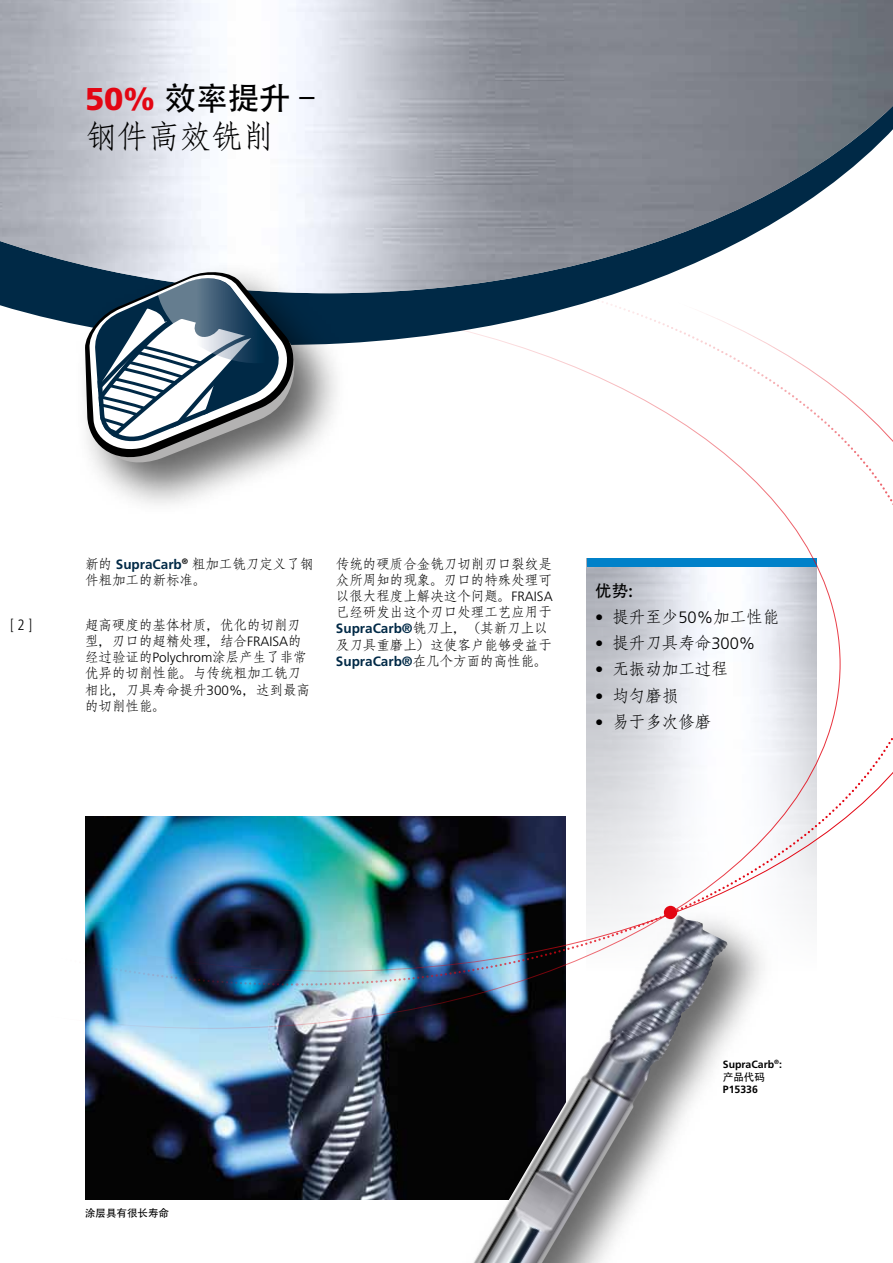
<style>
.page{position:relative;width:893px;height:1263px;background:#fff}
.page>*{position:absolute;margin:0;border:0;box-sizing:border-box;transform-origin:0 0}
.t1{font:31.5px "Adobe Heiti Std";color:#000}
.t2{font:31.5px "Adobe Fangsong Std";color:#000}
.t3{font:16.5px "Adobe Fangsong Std";color:#000}
.t4{font:16.5px "Adobe Heiti Std";color:#000}
.t5{font:300 condensed 15px "Frutiger LT Std";color:#000}
.t6{font:13.5px/16.2px "Adobe Fangsong Std";color:#000}
.t7{font:700 13.5px "Frutiger LT Std";color:#002946}
.t8{font:700 10.5px "Frutiger LT Std";color:#000}
.t9{font:10.5px "Adobe Heiti Std";color:#000}
.s1{font-family:"Frutiger LT Std";font-weight:900;color:#e30613}
.s2{font-family:"Frutiger LT Std";font-weight:700;color:#002946}
.s3{font-family:"Frutiger LT Std";font-weight:300}
.s4{font-family:"Adobe Fangsong Std";font-weight:400;color:#000}
</style>
<div class="page">
<img style="left:85px;top:1029px;width:367px;height:170px">
<svg style="left:85px;top:362px;width:755px;height:667px"></svg>
<svg style="left:0;top:293px;width:799px;height:69px"></svg>
<img style="left:0;top:0;width:893px;height:293px">
<div style="left:452px;top:906px;width:326px;height:357px;background:#000;opacity:.6"></div>
<img style="left:472px;top:915px;width:235px;height:348px">
<div style="left:73px;top:261px;width:275px;height:255px;background:#000;opacity:.6"></div>
<svg style="left:85px;top:269px;width:216px;height:204px"></svg>
<h1 class="t1" style="left:85px;top:80px;width:239px"><span class="s1">50%</span> 效率提升–</h1>
<h1 class="t2" style="left:85px;top:117px;width:190px">钢件高效铣削</h1>
<p class="t5" style="left:10px;top:616px;width:24px">[ 2 ]</p>
<p class="t6" style="left:85px;top:556px;width:230px">新的 <span class="s2">SupraCarb</span><sup>®</sup> 粗加工铣刀定义了钢件粗加工的新标准。</p>
<p class="t6" style="left:85px;top:617px;width:227px">超高硬度的基体材质，优化的切削刃型，刃口的超精处理，结合<span class="s3">FRAISA</span>的经过验证的<span class="s3">Polychrom</span>涂层产生了非常优异的切削性能。与传统粗加工铣刀相比，刀具寿命提升<span class="s3">300%</span>，达到最高的切削性能。</p>
<p class="t6" style="left:336px;top:556px;width:218px;text-align:justify">传统的硬质合金铣刀切削刃口裂纹是众所周知的现象。刃口的特殊处理可以很大程度上解决这个问题。<span class="s3">FRAISA</span>已经研发出这个刃口处理工艺应用于</p>
<p class="t7" style="left:336px;top:621px;width:213px">SupraCarb®<span class="s4">铣刀上，（其新刀上以</span></p>
<p class="t6" style="left:336px;top:637px;width:217px">及刀具重磨上）这使客户能够受益于</p>
<p class="t7" style="left:336px;top:653px;width:213px">SupraCarb®<span class="s4">在几个方面的高性能。</span></p>
<p class="t4" style="left:595px;top:581px;width:39px">优势:</p>
<p class="t3" style="left:595px;top:607px;width:185px"><span class="s3">•</span> 提升至少<span class="s3">50%</span>加工性能</p>
<p class="t3" style="left:595px;top:633px;width:162px"><span class="s3">•</span> 提升刀具寿命<span class="s3">300%</span></p>
<p class="t3" style="left:595px;top:659px;width:134px"><span class="s3">•</span> 无振动加工过程</p>
<p class="t3" style="left:595px;top:685px;width:85px"><span class="s3">•</span> 均匀磨损</p>
<p class="t3" style="left:595px;top:711px;width:118px"><span class="s3">•</span> 易于多次修磨</p>
<p class="t9" style="left:85px;top:1207px;width:85px">涂层具有很长寿命</p>
<p class="t8" style="left:723px;top:1058px;width:61px">SupraCarb<sup>®</sup>:</p>
<p class="t9" style="left:723px;top:1070px;width:43px">产品代码</p>
<p class="t8" style="left:723px;top:1083px;width:37px">P15336</p>
</div>
